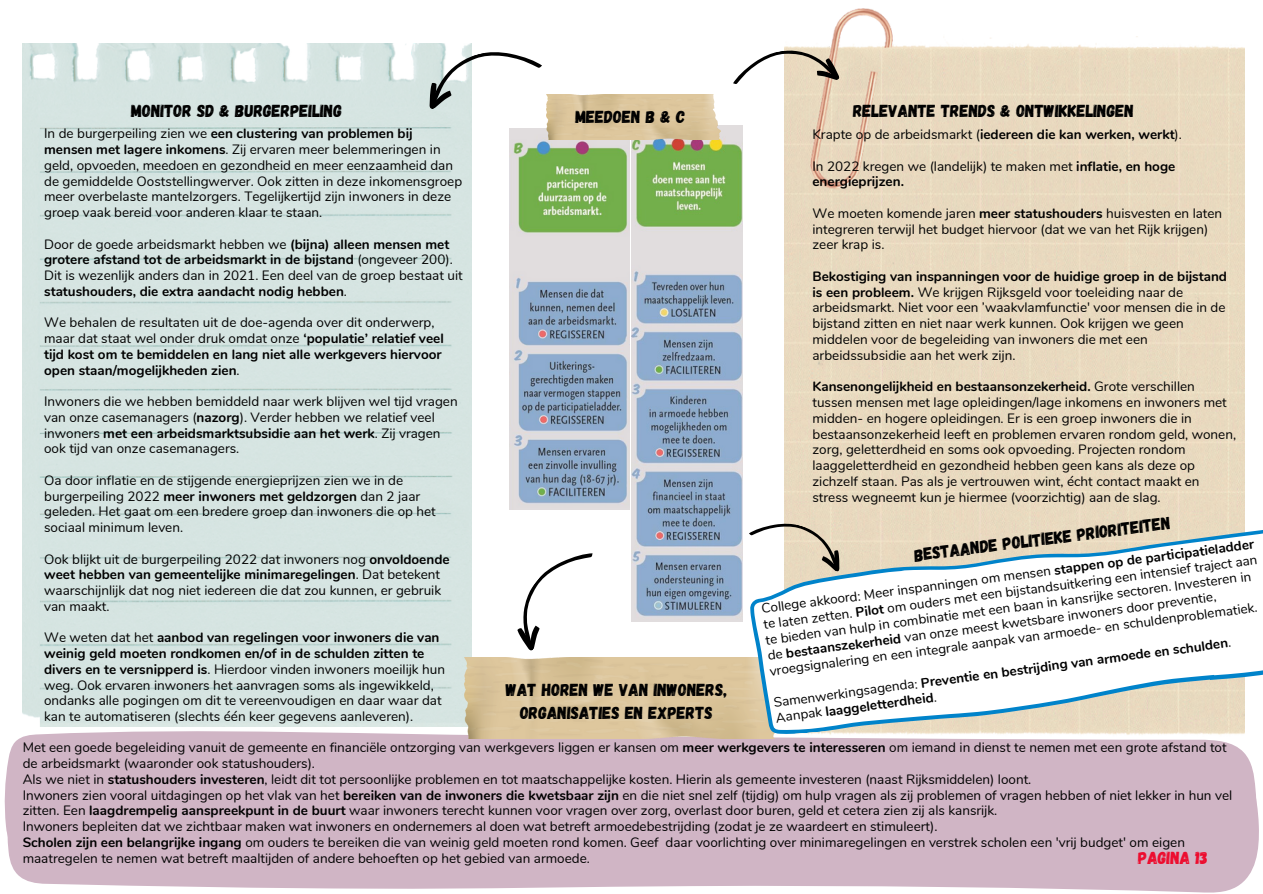
<style>
.page{position:relative;width:1263px;height:894px;background:#fff}
.page>*{position:absolute;margin:0;border:0;box-sizing:border-box;transform-origin:0 0}
.t1{font:17.4px/23.5px "Gagalin";color:#000;text-align:center}
.t2{font:17.4px "Gagalin";color:#ed0c2e}
.t3{font:13.5px/15.8px "Nunito";color:#000}
.t4{font:700 13.5px/15.8px "Nunito";color:#000}
.s1{font-weight:700}
.s2{font-weight:400}
</style>
<div class="page">
<div style="left:23px;top:43px;width:449px;height:683px;background:#d6e4e1"></div>
<svg style="left:517px;top:553px;width:76px;height:98px"></svg>
<img style="left:785px;top:8px;width:460px;height:514px">
<svg style="left:13px;top:806px;width:1246px;height:86px;fill:#d0b5c5"></svg>
<div style="left:4px;top:726px;width:1253px;height:142px;background:#d0b5c5"></div>
<img style="left:465px;top:657px;width:311px;height:81px">
<svg style="left:747px;top:522px;width:516px;height:214px"></svg>
<svg style="left:747px;top:511px;width:101px;height:61px"></svg>
<svg style="left:733px;top:43px;width:107px;height:51px"></svg>
<img style="left:510px;top:128px;width:120px;height:381px">
<svg style="left:420px;top:43px;width:122px;height:67px"></svg>
<img style="left:631px;top:125px;width:111px;height:496px">
<img style="left:546px;top:94px;width:174px;height:45px">
<p class="t1" style="left:575px;top:104px;width:112px">MEEDOEN B &amp; C</p>
<p class="t1" style="left:853px;top:98px;width:282px">RELEVANTE TRENDS &amp; ONTWIKKELINGEN</p>
<p class="t1" style="left:131px;top:98px;width:212px">MONITOR SD &amp; BURGERPEILING</p>
<p class="t3" style="left:44px;top:126px;width:420px">In de burgerpeiling zien we <span class="s1">een clustering van problemen bij<br>mensen met lagere inkomens</span>. Zij ervaren meer belemmeringen in geld, opvoeden, meedoen en gezondheid en meer eenzaamheid dan de gemiddelde Ooststellingwerver. Ook zitten in deze inkomensgroep meer overbelaste mantelzorgers. Tegelijkertijd zijn inwoners in deze groep vaak bereid voor anderen klaar te staan.</p>
<p class="t4" style="left:44px;top:236px;width:420px"><span class="s2">Door de goede arbeidsmarkt hebben we</span> (bijna) alleen mensen met grotere afstand tot de arbeidsmarkt in de bijstand <span class="s2">(ongeveer 200).<br>Dit is wezenlijk anders dan in 2021. Een deel van de groep bestaat uit </span>statushouders, die extra aandacht nodig hebben<span class="s2">.</span></p>
<p class="t4" style="left:44px;top:315px;width:401px"><span class="s2">We behalen de resultaten uit de doe-agenda over dit onderwerp, maar dat staat wel onder druk omdat onze</span> ‘populatie’ relatief veel tijd kost om te bemiddelen en lang niet alle werkgevers hiervoor open staan/mogelijkheden zien<span class="s2">.</span></p>
<p class="t3" style="left:44px;top:393px;width:415px">Inwoners die we hebben bemiddeld naar werk blijven wel tijd vragen van onze casemanagers (<span class="s1">nazorg</span>). Verder hebben we relatief veel inwoners <span class="s1">met een arbeidsmarktsubsidie aan het werk</span>. Zij vragen ook tijd van onze casemanagers.</p>
<p class="t3" style="left:44px;top:472px;width:393px">Oa door inflatie en de stijgende energieprijzen zien we in de burgerpeiling 2022 <span class="s1">meer inwoners met geldzorgen</span> dan 2 jaar geleden. Het gaat om een bredere groep dan inwoners die op het sociaal minimum leven.</p>
<p class="t3" style="left:44px;top:551px;width:407px">Ook blijkt uit de burgerpeiling 2022 dat inwoners nog <span class="s1">onvoldoende weet hebben van gemeentelijke minimaregelingen</span>. Dat betekent waarschijnlijk dat nog niet iedereen die dat zou kunnen, er gebruik van maakt.</p>
<p class="t3" style="left:44px;top:630px;width:402px">We weten dat het <span class="s1">aanbod van regelingen voor inwoners die van weinig geld moeten rondkomen en/of in de schulden zitten te divers en te versnipperd is</span>. Hierdoor vinden inwoners moeilijk hun weg. Ook ervaren inwoners het aanvragen soms als ingewikkeld, ondanks alle pogingen om dit te vereenvoudigen en daar waar dat kan te automatiseren (slechts één keer gegevens aanleveren).</p>
<p class="t4" style="left:812px;top:127px;width:371px"><span class="s2">Krapte op de arbeidsmarkt (</span>iedereen die kan werken, werkt<span class="s2">).</span></p>
<p class="t3" style="left:812px;top:158px;width:364px">In 2022 kregen we (landelijk) te maken met <span class="s1">inflatie, en hoge energieprijzen.</span></p>
<p class="t3" style="left:812px;top:205px;width:411px">We moeten komende jaren <span class="s1">meer statushouders</span> huisvesten en laten integreren terwijl het budget hiervoor (dat we van het Rijk krijgen) zeer krap is.</p>
<p class="t3" style="left:812px;top:268px;width:416px"><span class="s1">Bekostiging van inspanningen voor de huidige groep in de bijstand is een probleem.</span> We krijgen Rijksgeld voor toeleiding naar de arbeidsmarkt. Niet voor een ’waakvlamfunctie' voor mensen die in de bijstand zitten en niet naar werk kunnen. Ook krijgen we geen middelen voor de begeleiding van inwoners die met een arbeidssubsidie aan het werk zijn.</p>
<p class="t3" style="left:812px;top:379px;width:425px"><span class="s1">Kansenongelijkheid en bestaansonzekerheid.</span> Grote verschillen tussen mensen met lage opleidingen/lage inkomens en inwoners met midden- en hogere opleidingen. Er is een groep inwoners die in bestaansonzekerheid leeft en problemen ervaren rondom geld, wonen, zorg, geletterdheid en soms ook opvoeding. Projecten rondom laaggeletterdheid en gezondheid hebben geen kans als deze op zichzelf staan. Pas als je vertrouwen wint, écht contact maakt en stress wegneemt kun je hiermee (voorzichtig) aan de slag.</p>
<p class="t1" style="left:913px;top:542px;width:260px;rotate:-7deg">BESTAANDE POLITIEKE PRIORITEITEN</p>
<p class="t3" style="left:760px;top:601px;width:499px;line-height:17px;rotate:-8deg">College akkoord: Meer inspanningen om mensen <span class="s1">stappen op de participatieladder </span>te laten zetten. <span class="s1">Pilot</span> om ouders met een bij standsuitkering een intensief traject aan</p>
<p class="t3" style="left:765px;top:634px;width:493px;rotate:-8deg">te bieden van hulp in combinatie met een baan in kansrij ke sectoren. Investeren in de <sup>bestaa</sup><span class="s1">nszekerheid</span> van onze meest kwetsbare inwoners door preventie, vroegsignalering en een integrale aanpak van armoede- en schuldenproblematiek.</p>
<p class="t4" style="left:773px;top:697px;width:463px;rotate:-8deg"><sup>Samenw</sup><span class="s2">erkingsagenda:</span> Preventie en bestrij ding van armoede en schulden<span class="s2">.</span></p>
<p class="t3" style="left:23px;top:739px;width:1205px">Met een goede begeleiding vanuit de gemeente en financiële ontzorging van werkgevers liggen er kansen om <span class="s1">meer werkgevers te interesseren</span> om iemand in dienst te nemen met een grote afstand tot de arbeidsmarkt (waaronder ook statushouders).</p>
<p class="t3" style="left:23px;top:771px;width:1010px">Als we niet in <span class="s1">statushouders investeren</span>, leidt dit tot persoonlijke problemen en tot maatschappelijke kosten. Hierin als gemeente investeren (naast Rijksmiddelen) loont.</p>
<p class="t3" style="left:23px;top:787px;width:1211px">Inwoners zien vooral uitdagingen op het vlak van het <span class="s1">bereiken van de inwoners die kwetsbaar zijn</span> en die niet snel zelf (tijdig) om hulp vragen als zij problemen of vragen hebben of niet lekker in hun vel zitten. Een <span class="s1">laagdrempelig aanspreekpunt in de buurt</span> waar inwoners terecht kunnen voor vragen over zorg, overlast door buren, geld et cetera zien zij als kansrijk.</p>
<p class="t3" style="left:23px;top:818px;width:916px">Inwoners bepleiten dat we zichtbaar maken wat inwoners en ondernemers al doen wat betreft armoedebestrijding (zodat je ze waardeert en stimuleert).</p>
<p class="t3" style="left:23px;top:834px;width:1164px"><span class="s1">Scholen zijn een belangrijke ingang</span> om ouders te bereiken die van weinig geld moeten rond komen. Geef daar voorlichting over minimaregelingen en verstrek scholen een 'vrij budget' om eigen maatregelen te nemen wat betreft maaltijden of andere behoeften op het gebied van armoede.</p>
<p class="t1" style="left:506px;top:676px;width:223px">WAT HOREN WE VAN INWONERS,<br>ORGANISATIES EN EXPERTS</p>
<p class="t4" style="left:775px;top:711px;width:164px;rotate:-8deg"><span class="s2">Aanpak</span> laaggeletterdheid<span class="s2">.</span></p>
<p class="t2" style="left:1138px;top:846px;width:71px">PAGINA 13</p>
</div>
